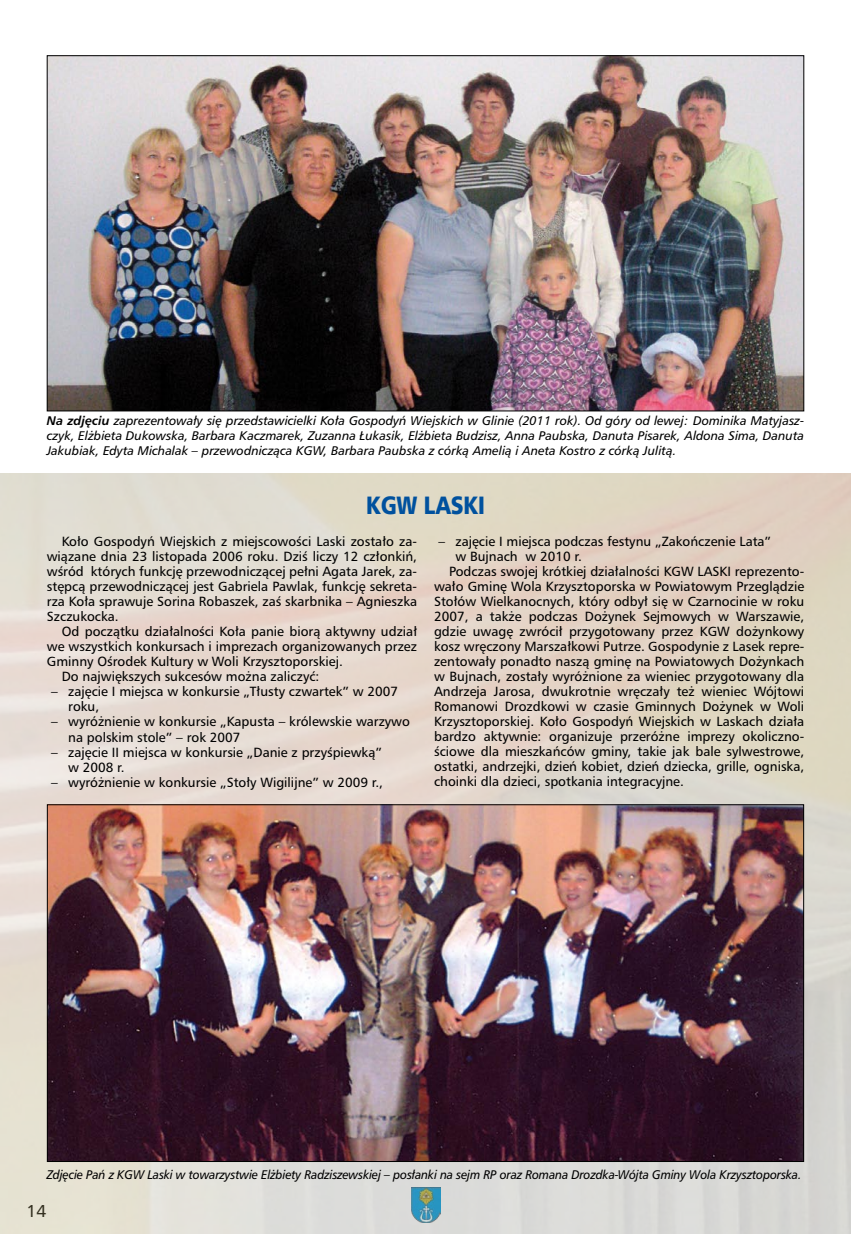
<style>
.page{position:relative;width:851px;height:1234px;background:#fff}
.page>*{position:absolute;margin:0;border:0;box-sizing:border-box;transform-origin:0 0}
.t1{font:24px "Humnst 777 Blk PL";color:#00519e;scale:.85 1}
.t2{font:16.5px "Humnst 777 PL";color:#000}
.t3{font:12.75px/15px "Humnst 777 PL";color:#000}
.t4{font:italic 12px/15px "Humnst 777 PL";letter-spacing:-.015em;color:#000;text-align:justify}
.t5{font:italic 12px "Humnst 777 PL";letter-spacing:-.015em;color:#000;scale:.95 1}
.s1{font-weight:700}
</style>
<div class="page">
<img style="left:0;top:474px;width:850px;height:759px">
<img style="left:49px;top:57px;width:753px;height:352px">
<img style="left:49px;top:806px;width:752px;height:353px">
<p class="t4" style="left:47px;top:413px;width:758px"><span class="s1">Na zdjęciu</span> zaprezentowały się przedstawicielki Koła Gospodyń Wiejskich w Glinie (2011 rok). Od góry od lewej: Dominika Matyjasz&shy;czyk, Elżbieta Dukowska, Barbara Kaczmarek, Zuzanna Łukasik, Elżbieta Budzisz, Anna Paubska, Danuta Pisarek, Aldona Sima, Danuta Jakubiak, Edyta Michalak – przewodnicząca KGW, Barbara Paubska z córką Amelią i Aneta Kostro z córką Julitą.</p>
<h1 class="t1" style="left:366px;top:488px;width:141px">KGW LASKI</h1>
<p class="t3" style="left:47px;top:534px;width:371px;text-align:justify;text-indent:15px">Koło Gospodyń Wiejskich z miejscowości Laski zostało za&shy;wiązane dnia 23 listopada 2006 roku. Dziś liczy 12 członkiń, wśród których funkcję przewodniczącej pełni Agata Jarek, za&shy;stępcą przewodniczącej jest Gabriela Pawlak, funkcję sekreta&shy;rza Koła sprawuje Sorina Robaszek, zaś skarbnika – Agnieszka Szczukocka.</p>
<p class="t3" style="left:62px;top:624px;width:357px">Od początku działalności Koła panie biorą aktywny udział</p>
<p class="t3" style="left:47px;top:639px;width:371px">we wszystkich konkursach i imprezach organizowanych przez</p>
<p class="t3" style="left:47px;top:654px;width:297px">Gminny Ośrodek Kultury w Woli Krzysztoporskiej.</p>
<p class="t3" style="left:62px;top:669px;width:259px">Do największych sukcesów można zaliczyć:</p>
<p class="t3" style="left:68px;top:684px;width:331px;text-indent:-17px">– zajęcie I miejsca w konkursie „Tłusty czwartek” w 2007 roku,</p>
<p class="t3" style="left:68px;top:714px;width:343px;text-indent:-17px">– wyróżnienie w konkursie „Kapusta – królewskie warzywo na polskim stole” – rok 2007</p>
<p class="t3" style="left:68px;top:744px;width:315px;text-indent:-17px">– zajęcie II miejsca w konkursie „Danie z przyśpiewką” w 2008 r.</p>
<p class="t3" style="left:51px;top:774px;width:333px">– wyróżnienie w konkursie „Stoły Wigilijne” w 2009 r.,</p>
<p class="t3" style="left:438px;top:534px;width:334px">– zajęcie I miejsca podczas festynu „Zakończenie Lata”</p>
<p class="t3" style="left:455px;top:549px;width:128px">w Bujnach w 2010 r.</p>
<p class="t3" style="left:449px;top:564px;width:357px">Podczas swojej krótkiej działalności KGW LASKI reprezento-</p>
<p class="t3" style="left:434px;top:579px;width:371px">wało Gminę Wola Krzysztoporska w Powiatowym Przeglądzie</p>
<p class="t3" style="left:434px;top:594px;width:371px">Stołów Wielkanocnych, który odbył się w Czarnocinie w roku</p>
<p class="t3" style="left:434px;top:608px;width:371px">2007, a także podczas Dożynek Sejmowych w Warszawie,</p>
<p class="t3" style="left:434px;top:623px;width:371px">gdzie uwagę zwrócił przygotowany przez KGW dożynkowy</p>
<p class="t3" style="left:434px;top:638px;width:371px">kosz wręczony Marszałkowi Putrze. Gospodynie z Lasek repre-</p>
<p class="t3" style="left:434px;top:653px;width:371px">zentowały ponadto naszą gminę na Powiatowych Dożynkach</p>
<p class="t3" style="left:434px;top:668px;width:371px">w Bujnach, zostały wyróżnione za wieniec przygotowany dla</p>
<p class="t3" style="left:434px;top:683px;width:371px">Andrzeja Jarosa, dwukrotnie wręczały też wieniec Wójtowi</p>
<p class="t3" style="left:434px;top:698px;width:371px">Romanowi Drozdkowi w czasie Gminnych Dożynek w Woli</p>
<p class="t3" style="left:434px;top:713px;width:371px">Krzysztoporskiej. Koło Gospodyń Wiejskich w Laskach działa</p>
<p class="t3" style="left:434px;top:728px;width:371px">bardzo aktywnie: organizuje przeróżne imprezy okoliczno-</p>
<p class="t3" style="left:434px;top:743px;width:371px">ściowe dla mieszkańców gminy, takie jak bale sylwestrowe,</p>
<p class="t3" style="left:434px;top:758px;width:371px">ostatki, andrzejki, dzień kobiet, dzień dziecka, grille, ogniska,</p>
<p class="t3" style="left:434px;top:773px;width:251px">choinki dla dzieci, spotkania integracyjne.</p>
<p class="t5" style="left:47px;top:1166px;width:795px">Zdjęcie Pań z KGW Laski w towarzystwie Elżbiety Radziszewskiej – posłanki na sejm RP oraz Romana Drozdka-Wójta Gminy Wola Krzysztoporska.</p>
<p class="t2" style="left:27px;top:1200px;width:21px">14</p>
</div>
